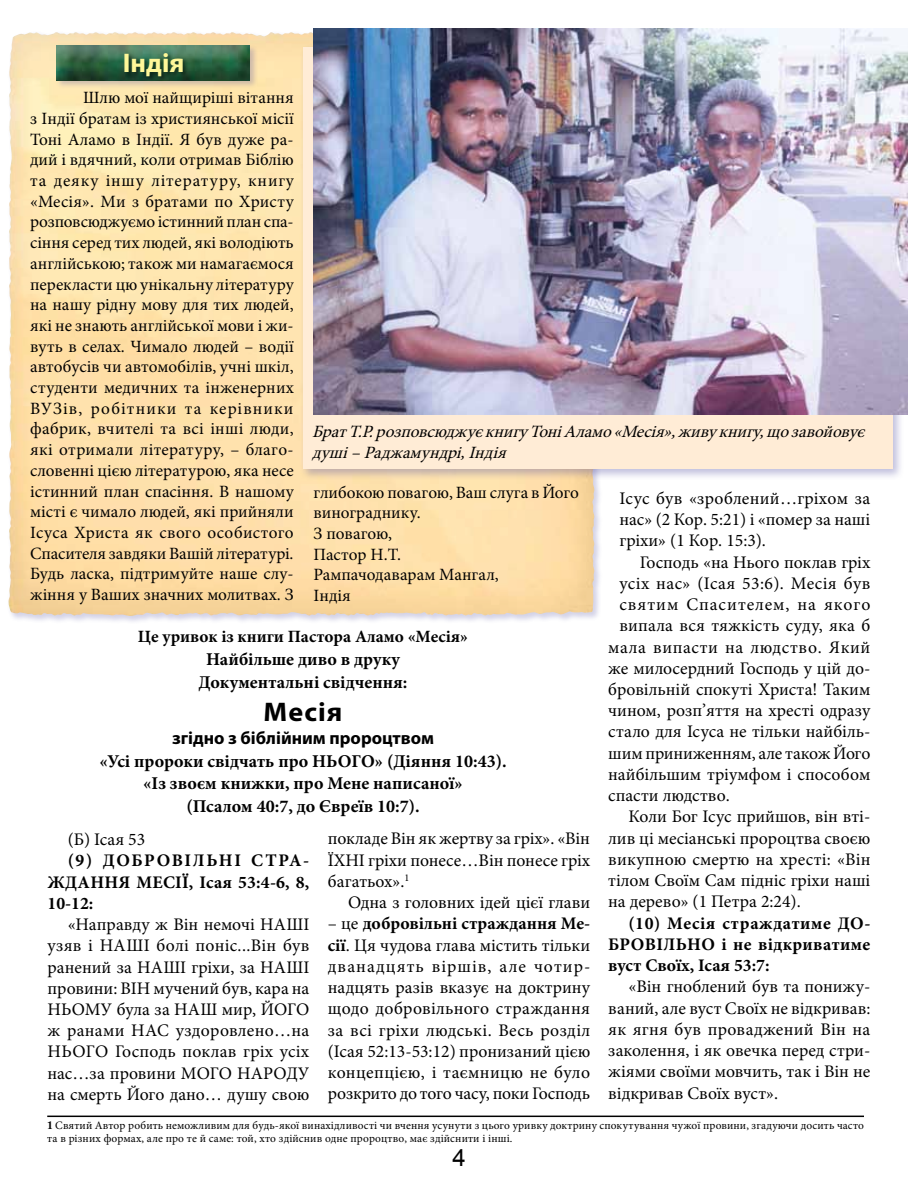
<style>
.page{position:relative;width:918px;height:1188px;background:#fff}
.page>*{position:absolute;margin:0;border:0;box-sizing:border-box;transform-origin:0 0}
.t1{font:700 27px "Myriad Pro";color:#fff799}
.t2{font:700 27px "Myriad Pro";letter-spacing:.04em;color:#000;scale:1.04 1}
.t3{font:24px "Arial";color:#000}
.t4{font:700 18px/22.8px "Minion Pro";color:#000;text-align:center}
.t5{font:700 18px "Myriad Pro";color:#000}
.t6{font:17.7px/21.3px "Minion Pro";color:#000;text-align:justify}
.t7{font:700 17.7px/21.3px "Minion Pro";letter-spacing:.02em;color:#000;text-align:justify}
.t8{font:17.7px "Minion Pro";letter-spacing:.025em;color:#000}
.t9{font:17.7px "Minion Pro";letter-spacing:.035em;color:#000}
.t10{font:17.7px "Minion Pro";letter-spacing:.055em;color:#000}
.t11{font:17.25px/20.7px "Minion Pro";color:#000;text-align:justify}
.t12{font:italic 17.25px/20.7px "Minion Pro";color:#000}
.t13{font:700 17.25px "Minion Pro";color:#000}
.t14{font:11.4px/13.6px "Minion Pro";letter-spacing:.01em;color:#000}
.s1{font-family:"Adobe Caslon Pro";font-weight:700}
.s2{font-weight:700}
</style>
<div class="page">
<hr style="left:47px;top:1116px;width:817px;height:1px;background:#000">
<div style="left:7px;top:31px;width:597px;height:593px;background:#524fa1;opacity:.34"></div>
<img style="left:60px;top:32px;width:254px;height:5px">
<div style="left:56px;top:44px;width:202px;height:45px;background:#524fa1;opacity:.29"></div>
<img style="left:57px;top:46px;width:193px;height:35px">
<div style="left:124px;top:52px;width:64px;height:30px;background:#000;opacity:.5"></div>
<div style="left:300px;top:44px;width:604px;height:436px;background:#524fa1;opacity:.36"></div>
<div style="left:303px;top:47px;width:589px;height:421px;background:#ffecd6"></div>
<img style="left:314px;top:28px;width:593px;height:386px">
<h1 class="t1" style="left:123px;top:45px;width:63px">Індія</h1>
<p class="t11" style="left:30px;top:87px;width:265px;text-indent:53px">Шлю мої найщиріші вітання з Індії братам із християнської місії Тоні Аламо в Індії. Я був дуже ра&shy;дий і вдячний, коли отримав Біблію та деяку іншу літературу, книгу «Месія». Ми з братами по Христу розповсюджуємо істинний план спа&shy;сіння серед тих людей, які володіють англійською; також ми намагаємося перекласти цю унікальну літературу на нашу рідну мову для тих людей, які не знають англійської мови і жи&shy;вуть в селах. Чимало людей – водії автобусів чи автомобілів, учні шкіл, студенти медичних та інженерних ВУЗів, робітники та керівники фабрик, вчителі та всі інші люди, які отримали літературу, – благо&shy;словенні цією літературою, яка несе істинний план спасіння. В нашому місті є чимало людей, які прийняли Ісуса Христа як свого особистого Спасителя завдяки Вашій літературі.<br>Будь ласка, підтримуйте наше слу&shy;жіння у Ваших значних молитвах. З</p>
<p class="t12" style="left:312px;top:421px;width:560px">БратТ.Р.розповсюджуєкнигуТоніАламо«Месія»,живукнигу,щозавойовує душі–Раджамундрі,Індія</p>
<p class="t11" style="left:314px;top:482px;width:267px;text-align:left">глибокою повагою, Ваш слуга в Його винограднику.<br>З повагою,<br>Пастор Н.Т.<br>Рампачодаварам Мангал,<br>Індія</p>
<p class="t6" style="left:619px;top:488px;width:252px">Ісус був «зроблений…гріхом за нас» (2 Кор. 5:21) і «помер за наші гріхи» (1 Кор. 15:3).</p>
<p class="t6" style="left:640px;top:551px;width:232px">Господь «на Нього поклав гріх</p>
<p class="t8" style="left:619px;top:571px;width:252px">усіх нас» (Ісая 53:6). Месія був</p>
<p class="t10" style="left:619px;top:593px;width:252px">святим Спасителем, на якого</p>
<p class="t6" style="left:619px;top:615px;width:252px">випала вся тяжкість суду, яка б</p>
<p class="t9" style="left:608px;top:635px;width:264px">мала випасти на людство. Який</p>
<p class="t6" style="left:608px;top:658px;width:264px">же милосердний Господь у цій до-</p>
<p class="t6" style="left:608px;top:679px;width:264px">бровільній спокуті Христа! Таким</p>
<p class="t6" style="left:608px;top:700px;width:264px">чином, розп’яття на хресті одразу</p>
<p class="t6" style="left:608px;top:721px;width:264px">стало для Ісуса не тільки найбіль-</p>
<p class="t6" style="left:608px;top:743px;width:264px">шим приниженням, але також Його</p>
<p class="t6" style="left:608px;top:764px;width:264px">найбільшим тріумфом і способом</p>
<p class="t6" style="left:608px;top:785px;width:123px">спасти людство.</p>
<p class="t6" style="left:628px;top:806px;width:243px">Коли Бог Ісус прийшов, він вті-</p>
<p class="t6" style="left:608px;top:827px;width:264px">лив ці месіанські пророцтва своєю</p>
<p class="t6" style="left:608px;top:849px;width:264px">викупною смертю на хресті: «Він</p>
<p class="t6" style="left:608px;top:870px;width:264px">тілом Своїм Сам підніс гріхи наші</p>
<p class="t6" style="left:608px;top:891px;width:194px">на дерево» (1 Петра 2:24).</p>
<p class="t7" style="left:608px;top:912px;width:264px;text-indent:20px">(10) Месія страждатиме ДО-БРОВІЛЬНО і не відкриватиме вуст Своїх, Ісая 53:7:</p>
<p class="t6" style="left:608px;top:976px;width:264px;text-indent:20px">«Він гноблений був та понижу&shy;ваний, але вуст Своїх не відкривав: як ягня був проваджений Він на заколення, і як овечка перед стри&shy;жіями своїми мовчить, так і Він не відкривав Своїх вуст».</p>
<p class="t14" style="left:47px;top:1118px;width:818px"><span class="s1">1</span> Святий Автор робить неможливим для будь-якої винахідливості чи вчення усунути з цього уривку доктрину спокутування чужої провини, згадуючи досить часто та в різних формах, але про те й саме: той, хто здійснив одне пророцтво, має здійснити і інші.</p>
<p class="t13" style="left:138px;top:625px;width:332px">Це уривок із книги Пастора Аламо «Месія»</p>
<p class="t4" style="left:198px;top:648px;width:211px">Найбільше диво в друку<br>Документальні свідчення:</p>
<h1 class="t2" style="left:264px;top:694px;width:77px">Месія</h1>
<p class="t5" style="left:172px;top:726px;width:263px">згідно з біблійним пророцтвом</p>
<p class="t4" style="left:99px;top:749px;width:409px">«Усі пророки свідчать про НЬОГО» (Діяння 10:43). «Із звоєм книжки, про Мене написаної»<br>(Псалом 40:7, до Євреїв 10:7).</p>
<p class="t6" style="left:68px;top:829px;width:79px">(Б) Ісая 53</p>
<p class="t7" style="left:48px;top:850px;width:263px;text-indent:20px">(9) ДОБРОВІЛЬНІ СТРА-ЖДАННЯ МЕСІЇ, Ісая 53:4-6, 8, 10-12:</p>
<p class="t6" style="left:48px;top:914px;width:264px;text-indent:20px">«Направду ж Він немочі НАШІ узяв і НАШІ болі поніс...Він був ранений за НАШІ гріхи, за НАШІ провини: ВІН мучений був, кара на НЬОМУ була за НАШ мир, ЙОГО ж ранами НАС уздоровлено…на НЬОГО Господь поклав гріх усіх нас…за провини МОГО НАРОДУ на смерть Його дано… душу свою</p>
<p class="t6" style="left:328px;top:828px;width:264px">покладе Він як жертву за гріх». «Він ЇХНІ гріхи понесе…Він понесе гріх багатьох».<sup>1</sup></p>
<p class="t6" style="left:348px;top:892px;width:244px">Одна з головних ідей цієї глави</p>
<p class="t6" style="left:328px;top:913px;width:264px">– це <span class="s2">добровільні страждання Ме&shy;сії</span>. Ця чудова глава містить тільки дванадцять віршів, але чотир&shy;надцять разів вказує на доктрину щодо добровільного страждання за всі гріхи людські. Весь розділ (Ісая 52:13-53:12) пронизаний цією концепцією, і таємницю не було розкрито до того часу, поки Господь</p>
<h2 class="t3" style="left:453px;top:1142px;width:15px">4</h2>
</div>
